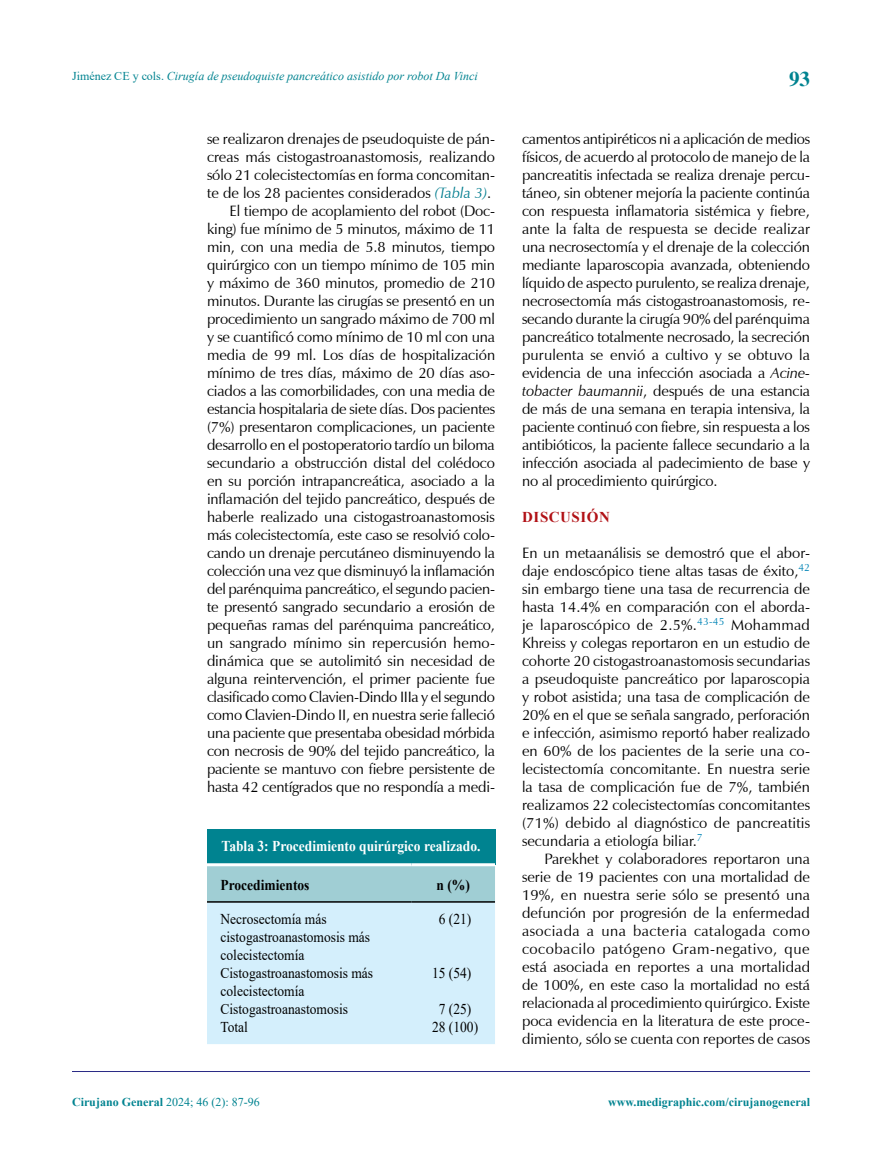
<style>
.page{position:relative;width:893px;height:1170px;background:#fff}
.page>*{position:absolute;margin:0;border:0;box-sizing:border-box;transform-origin:0 0}
.t1{font:700 21px "Times";color:#008390}
.t2{font:15px/18px "Zapf Humanist 601 BT";letter-spacing:-.01em;color:#000;text-align:justify}
.t3{font:15px/18px "Times New Roman";color:#000;scale:.9 1}
.t4{font:700 15px "Times New Roman";color:#fff;scale:.9 1}
.t5{font:700 15px "Times New Roman";color:#000;scale:.9 1}
.t6{font:700 15px "Times New Roman";letter-spacing:.035em;color:#b11116}
.t7{font:italic 12px "Times New Roman";color:#008390}
.t8{font:700 12px "Times New Roman";color:#008390}
.t9{font:12px "Times New Roman";color:#008390}
.s1{font-style:normal}
.s2{font-style:italic;color:#007c8e}
.s3{font-style:italic}
.s4{font-weight:700}
</style>
<div class="page">
<hr style="left:72px;top:1071px;width:738px;height:1px;background:#2a2a86">
<div style="left:207px;top:829px;width:288px;height:35px;background:#008390"></div>
<svg style="left:207px;top:866px;width:288px;height:178px;background:#c9e7f3"></svg>
<hr style="left:207px;top:901px;width:204px;height:1px;background:#000">
<hr style="left:411px;top:901px;width:84px;height:1px;background:#000">
<hr style="left:207px;top:863px;width:204px;height:3px;background:#fff">
<hr style="left:411px;top:863px;width:84px;height:3px;background:#fff">
<p class="t7" style="left:72px;top:68px;width:407px"><span class="s1">Jiménez CE y cols.</span> Cirugía de pseudoquiste pancreático asistido por robot Da Vinci</p>
<h1 class="t1" style="left:789px;top:67px;width:22px">93</h1>
<p class="t2" style="left:207px;top:129px;width:290px;text-align:right">se realizaron drenajes de pseudoquiste de pán&shy;creas más cistogastroanastomosis, realizando sólo 21 colecistectomías en forma concomitan&shy;te de los 28 pacientes considerados <span class="s2">(Tabla 3)</span>.<br>El tiempo de acoplamiento del robot (Doc&shy;king) fue mínimo de 5 minutos, máximo de 11 min, con una media de 5.8 minutos, tiempo quirúrgico con un tiempo mínimo de 105 min y máximo de 360 minutos, promedio de 210 minutos. Durante las cirugías se presentó en un procedimiento un sangrado máximo de 700 ml y se cuantificó como mínimo de 10 ml con una media de 99 ml. Los días de hospitalización mínimo de tres días, máximo de 20 días aso&shy;ciados a las comorbilidades, con una media de estancia hospitalaria de siete días. Dos pacientes (7%) presentaron complicaciones, un paciente desarrollo en el postoperatorio tardío un biloma secundario a obstrucción distal del colédoco en su porción intrapancreática, asociado a la inflamación del tejido pancreático, después de haberle realizado una cistogastroanastomosis más colecistectomía, este caso se resolvió colo&shy;cando un drenaje percutáneo disminuyendo la colección una vez que disminuyó la inflamación del parénquima pancreático, el segundo pacien&shy;te presentó sangrado secundario a erosión de pequeñas ramas del parénquima pancreático, un sangrado mínimo sin repercusión hemo&shy;dinámica que se autolimitó sin necesidad de alguna reintervención, el primer paciente fue clasificado como Clavien-Dindo IIIa y el segundo como Clavien-Dindo II, en nuestra serie falleció una paciente que presentaba obesidad mórbida con necrosis de 90% del tejido pancreático, la paciente se mantuvo con fiebre persistente de hasta 42 centígrados que no respondía a medi-</p>
<p class="t2" style="left:522px;top:129px;width:290px">camentos antipiréticos ni a aplicación de medios físicos, de acuerdo al protocolo de manejo de la pancreatitis infectada se realiza drenaje percu&shy;táneo, sin obtener mejoría la paciente continúa con respuesta inflamatoria sistémica y fiebre, ante la falta de respuesta se decide realizar una necrosectomía y el drenaje de la colección mediante laparoscopia avanzada, obteniendo líquido de aspecto purulento, se realiza drenaje, necrosectomía más cistogastroanastomosis, re&shy;secando durante la cirugía 90% del parénquima pancreático totalmente necrosado, la secreción purulenta se envió a cultivo y se obtuvo la evidencia de una infección asociada a <span class="s3">Acine&shy;tobacter baumannii</span>, después de una estancia de más de una semana en terapia intensiva, la paciente continuó con fiebre, sin respuesta a los antibióticos, la paciente fallece secundario a la infección asociada al padecimiento de base y no al procedimiento quirúrgico.</p>
<p class="t6" style="left:522px;top:506px;width:89px">DISCUSIÓN</p>
<p class="t2" style="left:522px;top:543px;width:290px">En un metaanálisis se demostró que el abor&shy;daje endoscópico tiene altas tasas de éxito,<sup>42 </sup>sin embargo tiene una tasa de recurrencia de hasta 14.4% en comparación con el aborda&shy;je laparoscópico de 2.5%.<sup>43-45</sup> Mohammad Khreiss y colegas reportaron en un estudio de cohorte 20 cistogastroanastomosis secundarias a pseudoquiste pancreático por laparoscopia y robot asistida; una tasa de complicación de 20% en el que se señala sangrado, perforación e infección, asimismo reportó haber realizado en 60% de los pacientes de la serie una co&shy;lecistectomía concomitante. En nuestra serie la tasa de complicación fue de 7%, también realizamos 22 colecistectomías concomitantes (71%) debido al diagnóstico de pancreatitis secundaria a etiología biliar.<sup>7</sup></p>
<p class="t2" style="left:522px;top:849px;width:290px;text-indent:22px">Parekhet y colaboradores reportaron una serie de 19 pacientes con una mortalidad de 19%, en nuestra serie sólo se presentó una defunción por progresión de la enfermedad asociada a una bacteria catalogada como cocobacilo patógeno Gram-negativo, que está asociada en reportes a una mortalidad de 100%, en este caso la mortalidad no está relacionada al procedimiento quirúrgico. Existe poca evidencia en la literatura de este proce&shy;dimiento, sólo se cuenta con reportes de casos</p>
<p class="t4" style="left:222px;top:835px;width:289px">Tabla 3: Procedimiento quirúrgico realizado.</p>
<p class="t5" style="left:221px;top:874px;width:100px">Procedimientos</p>
<p class="t5" style="left:437px;top:874px;width:39px">n (%)</p>
<p class="t3" style="left:221px;top:909px;width:168px">Necrosectomía más cistogastroanastomosis más colecistectomía</p>
<p class="t3" style="left:439px;top:909px;width:38px">6 (21)</p>
<p class="t3" style="left:221px;top:963px;width:171px">Cistogastroanastomosis más colecistectomía</p>
<p class="t3" style="left:432px;top:963px;width:45px">15 (54)</p>
<p class="t3" style="left:221px;top:999px;width:143px">Cistogastroanastomosis</p>
<p class="t3" style="left:439px;top:999px;width:38px">7 (25)</p>
<p class="t3" style="left:221px;top:1017px;width:32px">Total</p>
<p class="t3" style="left:432px;top:1017px;width:53px">28 (100)</p>
<p class="t9" style="left:72px;top:1093px;width:189px"><span class="s4">Cirujano General</span> 2024; 46 (2): 87-96</p>
<p class="t8" style="left:608px;top:1093px;width:203px">www.medigraphic.com/cirujanogeneral</p>
</div>
